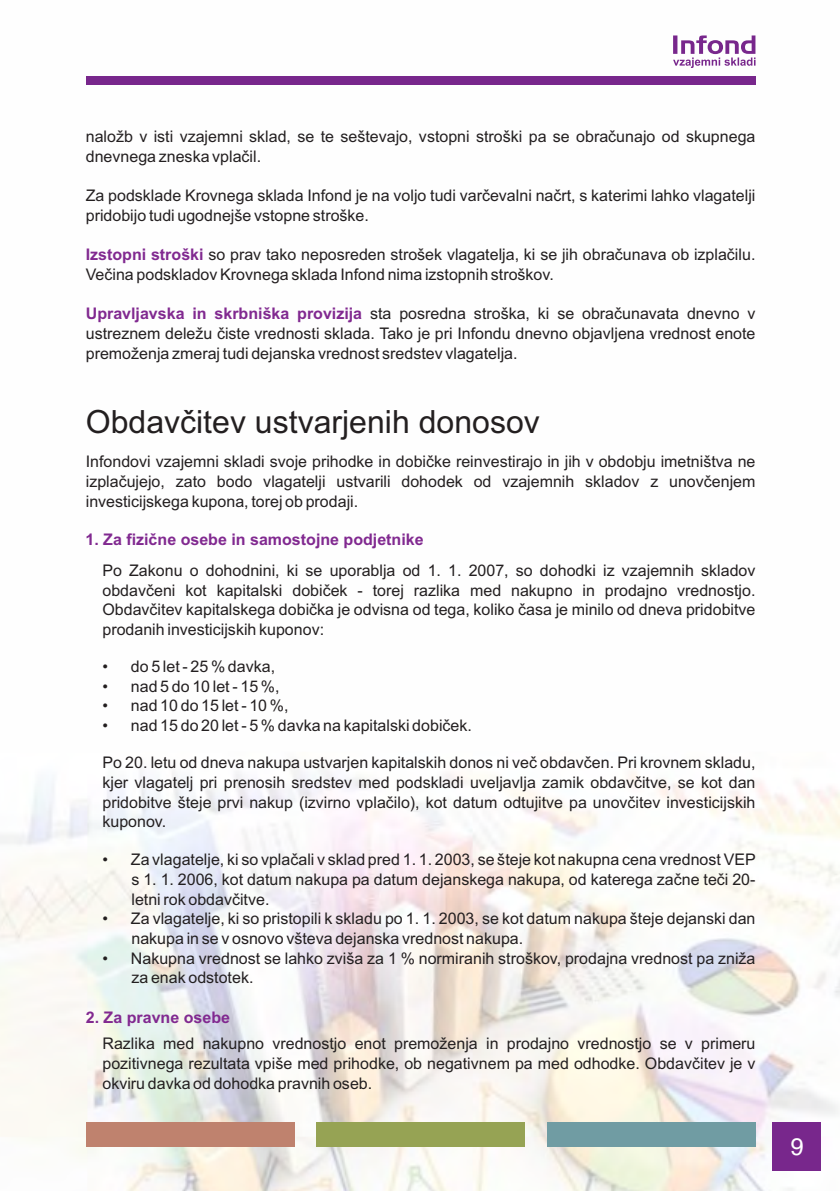
<style>
.page{position:relative;width:840px;height:1191px;background:#fff}
.page>*{position:absolute;margin:0;border:0;box-sizing:border-box;transform-origin:0 0}
.t1{font:32px "Arial";color:#231f20}
.t2{font:24px "Arial";color:#fff}
.t3{font:16px/19.6px "Arial";color:#231f20;text-align:justify}
.t4{font:700 16px "Arial";color:#812990}
.s1{font-weight:700;color:#812990}
</style>
<div class="page">
<img style="left:0;top:35px;width:839px;height:1156px">
<div style="left:546px;top:1122px;width:209px;height:24px;background:#709ca3"></div>
<div style="left:316px;top:1122px;width:209px;height:24px;background:#96a354"></div>
<div style="left:86px;top:1122px;width:208px;height:24px;background:#bf826e"></div>
<div style="left:771px;top:1122px;width:49px;height:49px;background:#78278c"></div>
<div style="left:86px;top:76px;width:669px;height:9px;background:#78278c"></div>
<svg style="left:672px;top:35px;width:83px;height:33px"></svg>
<p class="t3" style="left:86px;top:128px;width:670px">naložb v isti vzajemni sklad, se te seštevajo, vstopni stroški pa se obračunajo od skupnega dnevnega zneska vplačil.</p>
<p class="t3" style="left:86px;top:187px;width:670px">Za podsklade Krovnega sklada Infond je na voljo tudi varčevalni načrt, s katerimi lahko vlagatelji pridobijo tudi ugodnejše vstopne stroške.</p>
<p class="t3" style="left:86px;top:246px;width:670px"><span class="s1">Izstopni stroški</span> so prav tako neposreden strošek vlagatelja, ki se jih obračunava ob izplačilu.<br>Večina podskladov Krovnega sklada Infond nima izstopnih stroškov.</p>
<p class="t3" style="left:86px;top:305px;width:671px;text-indent:284px">sta posredna stroška, ki se obračunavata dnevno v ustreznem deležu čiste vrednosti sklada. Tako je pri Infondu dnevno objavljena vrednost enote premoženja zmeraj tudi dejanska vrednost sredstev vlagatelja.</p>
<p class="t4" style="left:86px;top:308px;width:278px">Upravljavska in skrbniška provizija</p>
<h1 class="t1" style="left:86px;top:410px;width:455px">Obdavčitev ustvarjenih donosov</h1>
<p class="t3" style="left:86px;top:453px;width:670px">Infondovi vzajemni skladi svoje prihodke in dobičke reinvestirajo in jih v obdobju imetništva ne izplačujejo, zato bodo vlagatelji ustvarili dohodek od vzajemnih skladov z unovčenjem investicijskega kupona, torej ob prodaji.</p>
<p class="t4" style="left:85px;top:533px;width:339px">1. Za fizične osebe in samostojne podjetnike</p>
<p class="t3" style="left:102px;top:562px;width:654px">Po Zakonu o dohodnini, ki se uporablja od 1. 1. 2007, so dohodki iz vzajemnih skladov obdavčeni kot kapitalski dobiček - torej razlika med nakupno in prodajno vrednostjo.<br>Obdavčitev kapitalskega dobička je odvisna od tega, koliko časa je minilo od dneva pridobitve prodanih investicijskih kuponov:</p>
<p class="t3" style="left:102px;top:658px;width:174px">• do 5 let - 25 % davka,</p>
<p class="t3" style="left:102px;top:678px;width:178px">• nad 5 do 10 let - 15 %,</p>
<p class="t3" style="left:102px;top:697px;width:187px">• nad 10 do 15 let - 10 %,</p>
<p class="t3" style="left:102px;top:717px;width:371px">• nad 15 do 20 let - 5 % davka na kapitalski dobiček.</p>
<p class="t3" style="left:102px;top:754px;width:654px">Po 20. letu od dneva nakupa ustvarjen kapitalskih donos ni več obdavčen. Pri krovnem skladu, kjer vlagatelj pri prenosih sredstev med podskladi uveljavlja zamik obdavčitve, se kot dan pridobitve šteje prvi nakup (izvirno vplačilo), kot datum odtujitve pa unovčitev investicijskih kuponov.</p>
<p class="t3" style="left:131px;top:851px;width:625px;text-indent:-29px">• Za vlagatelje, ki so vplačali v sklad pred 1. 1. 2003, se šteje kot nakupna cena vrednost VEP s 1. 1. 2006, kot datum nakupa pa datum dejanskega nakupa, od katerega začne teči 20- letni rok obdavčitve.</p>
<p class="t3" style="left:131px;top:910px;width:625px;text-indent:-29px">• Za vlagatelje, ki so pristopili k skladu po 1. 1. 2003, se kot datum nakupa šteje dejanski dan nakupa in se v osnovo všteva dejanska vrednost nakupa.</p>
<p class="t3" style="left:131px;top:949px;width:625px;text-indent:-29px">• Nakupna vrednost se lahko zviša za 1 % normiranih stroškov, prodajna vrednost pa zniža za enak odstotek.</p>
<p class="t4" style="left:86px;top:1011px;width:146px">2. Za pravne osebe</p>
<p class="t3" style="left:102px;top:1035px;width:654px">Razlika med nakupno vrednostjo enot premoženja in prodajno vrednostjo se v primeru pozitivnega rezultata vpiše med prihodke, ob negativnem pa med odhodke. Obdavčitev je v okviru davka od dohodka pravnih oseb.</p>
<h2 class="t2" style="left:790px;top:1137px;width:15px">9</h2>
</div>
